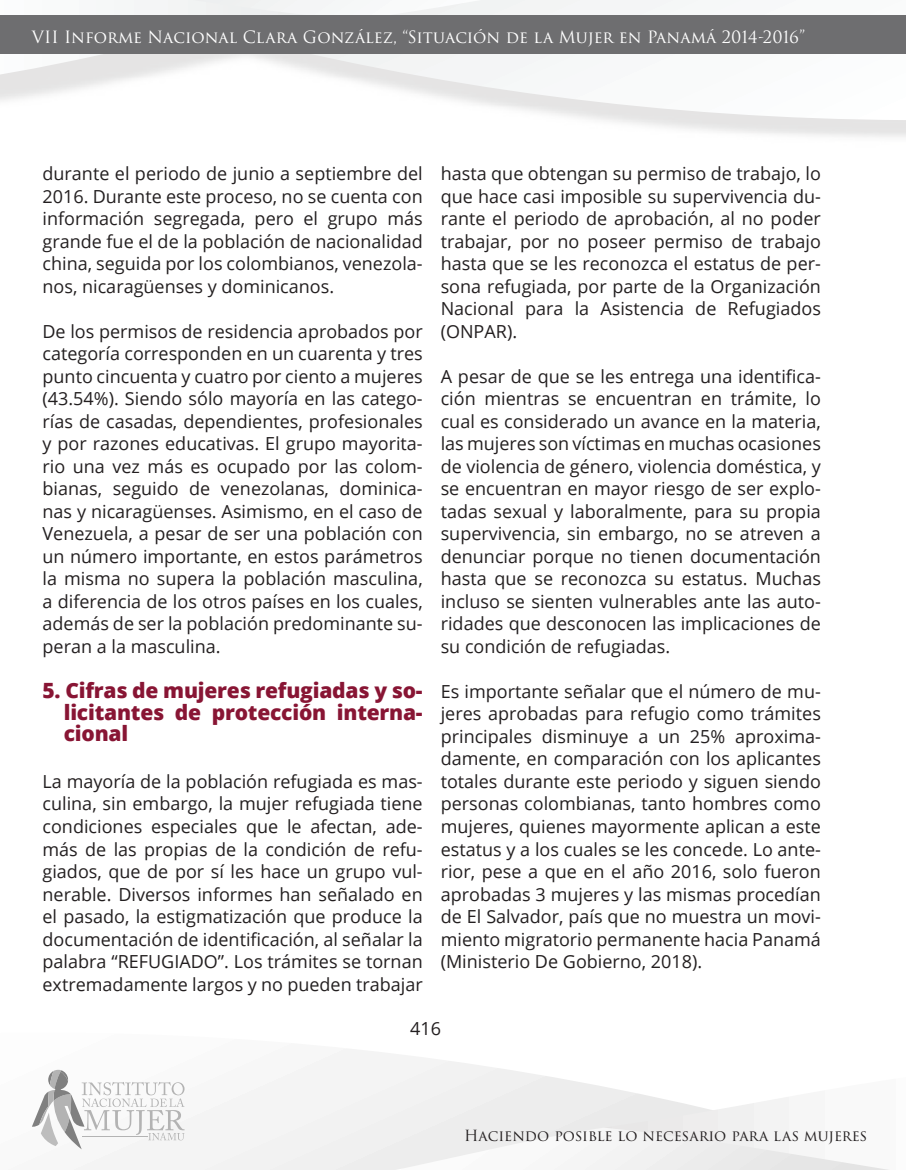
<style>
.page{position:relative;width:906px;height:1170px;background:#fff}
.page>*{position:absolute;margin:0;border:0;box-sizing:border-box;transform-origin:0 0}
.t1{font:800 21px/21.8px "Open Sans";letter-spacing:-.01em;color:#881534;text-align:justify}
.t2{font:18px/22.5px "Open Sans";color:#231f20;text-align:justify}
.t3{font:16.5px "Trajan Pro 3";color:#fff}
.t4{font:15px "Trajan Pro 3";color:#231f20}
</style>
<div class="page">
<svg style="left:76px;top:1049px;width:473px;height:120px"></svg>
<svg style="left:376px;top:1077px;width:413px;height:92px"></svg>
<svg style="left:380px;top:1127px;width:503px;height:42px"></svg>
<svg style="left:334px;top:0;width:572px;height:120px"></svg>
<svg style="left:0;top:0;width:580px;height:79px"></svg>
<div style="left:0;top:15px;width:906px;height:39px;background:#6e6e70"></div>
<svg style="left:32px;top:1069px;width:152px;height:80px"></svg>
<p class="t3" style="left:32px;top:25px;width:775px">VII Informe Nacional Clara González, “Situación de la Mujer en Panamá 2014-2016”</p>
<p class="t2" style="left:43px;top:162px;width:382px">durante el periodo de junio a septiembre del 2016. Durante este proceso, no se cuenta con información segregada, pero el grupo más grande fue el de la población de nacionalidad china, seguida por los colombianos, venezola&shy;nos, nicaragüenses y dominicanos.</p>
<p class="t2" style="left:43px;top:319px;width:382px">De los permisos de residencia aprobados por categoría corresponden en un cuarenta y tres punto cincuenta y cuatro por ciento a mujeres (43.54%). Siendo sólo mayoría en las catego&shy;rías de casadas, dependientes, profesionales y por razones educativas. El grupo mayorita&shy;rio una vez más es ocupado por las colom&shy;bianas, seguido de venezolanas, dominica&shy;nas y nicaragüenses. Asimismo, en el caso de Venezuela, a pesar de ser una población con un número importante, en estos parámetros la misma no supera la población masculina, a diferencia de los otros países en los cuales, además de ser la población predominante su&shy;peran a la masculina.</p>
<p class="t1" style="left:64px;top:678px;width:360px;text-indent:-21px">5. Cifras de mujeres refugiadas y so&shy;licitantes de protección interna&shy;cional</p>
<p class="t2" style="left:43px;top:769px;width:382px">La mayoría de la población refugiada es mas&shy;culina, sin embargo, la mujer refugiada tiene condiciones especiales que le afectan, ade&shy;más de las propias de la condición de refu&shy;giados, que de por sí les hace un grupo vul&shy;nerable. Diversos informes han señalado en el pasado, la estigmatización que produce la documentación de identificación, al señalar la palabra “REFUGIADO”. Los trámites se tornan extremadamente largos y no pueden trabajar</p>
<p class="t2" style="left:441px;top:162px;width:382px">hasta que obtengan su permiso de trabajo, lo que hace casi imposible su supervivencia du&shy;rante el periodo de aprobación, al no poder trabajar, por no poseer permiso de trabajo hasta que se les reconozca el estatus de per&shy;sona refugiada, por parte de la Organización Nacional para la Asistencia de Refugiados (ONPAR).</p>
<p class="t2" style="left:441px;top:364px;width:382px">A pesar de que se les entrega una identifica&shy;ción mientras se encuentran en trámite, lo cual es considerado un avance en la materia, las mujeres son víctimas en muchas ocasiones de violencia de género, violencia doméstica, y se encuentran en mayor riesgo de ser explo&shy;tadas sexual y laboralmente, para su propia supervivencia, sin embargo, no se atreven a denunciar porque no tienen documentación hasta que se reconozca su estatus. Muchas incluso se sienten vulnerables ante las auto&shy;ridades que desconocen las implicaciones de su condición de refugiadas.</p>
<p class="t2" style="left:441px;top:679px;width:382px">Es importante señalar que el número de mu&shy;jeres aprobadas para refugio como trámites principales disminuye a un 25% aproxima&shy;damente, en comparación con los aplicantes totales durante este periodo y siguen siendo personas colombianas, tanto hombres como mujeres, quienes mayormente aplican a este estatus y a los cuales se les concede. Lo ante&shy;rior, pese a que en el año 2016, solo fueron aprobadas 3 mujeres y las mismas procedían de El Salvador, país que no muestra un movi&shy;miento migratorio permanente hacia Panamá (Ministerio De Gobierno, 2018).</p>
<p class="t2" style="left:410px;top:1016px;width:32px">416</p>
<p class="t4" style="left:464px;top:1125px;width:405px">Haciendo posible lo necesario para las mujeres</p>
</div>
